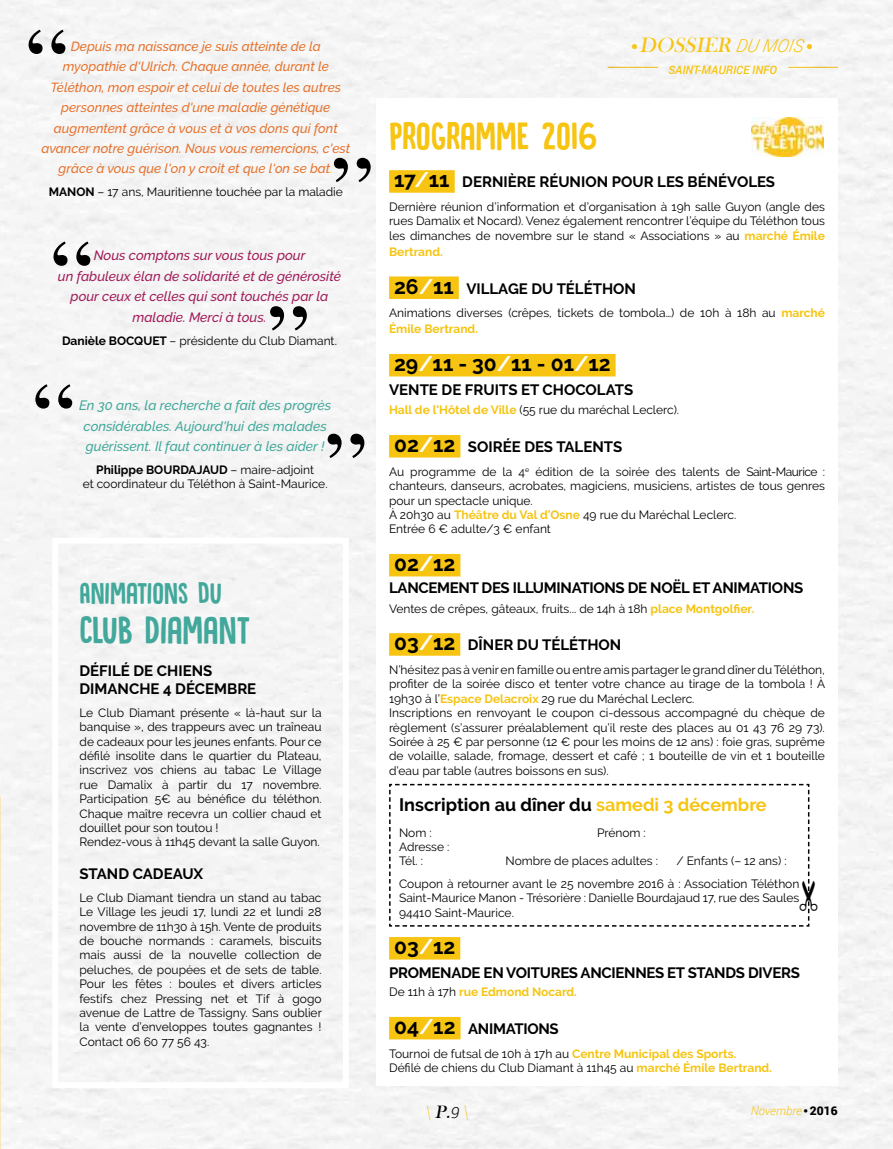
<style>
.page{position:relative;width:893px;height:1149px;background:#fff}
.page>*{position:absolute;margin:0;border:0;box-sizing:border-box;transform-origin:0 0}
.t1{font:99.6px "Times";color:#000}
.t2{font:40.5px "DK Canoodle";color:#f6c411}
.t3{font:40.5px "DK Canoodle";color:#41a89b}
.t4{font:31.5px "DK Canoodle";color:#41a89b}
.t5{font:italic 21.3px "Bask Old Face";color:#f6c411}
.t6{font:700 21px "Raleway";color:#000}
.t7{font:italic 18.45px "Bask Old Face";color:#f6c411}
.t8{font:700 18px "Raleway";color:#000}
.t9{font:700 15px/18px "Raleway";color:#000}
.t10{font:700 15px "Raleway";letter-spacing:-.02em;color:#000}
.t11{font:italic 500 13.5px/20.4px "Raleway";color:#a11a59;text-align:center}
.t12{font:italic 500 13.5px/20.4px "Raleway";color:#41a89b;text-align:center}
.t13{font:italic 500 13.2px/20.4px "Raleway";color:#e6722d;text-align:center}
.t14{font:12px/14.4px "Raleway";color:#000}
.t15{font:700 12px "Raleway";color:#f6c411}
.t16{font:italic 300 12px "Roboto";color:#f6c411}
.t17{font:italic 500 11.55px "Roboto";color:#f6c411}
.t18{font:6.9px "Zapf Dingbats ITC";color:#f6c411}
.s1{color:#f6c411}
.s2{font-weight:700}
.s3{font-family:"Roboto";font-weight:300;font-size:17.85px}
.s4{font-size:21px}
.s5{font-size:21px;color:#fff}
.s6{font-weight:700;color:#f6c411}
.s7{color:#fff}
.s8{font-weight:400;color:#000}
.s9{color:#000}
.s10{font-family:"Roboto";font-weight:300;font-size:15.45px;color:#000}
.s11{font-family:"Bask Old Face";font-weight:400;font-style:normal;color:#000}
.s12{font-weight:900;font-style:normal;color:#000}
</style>
<div class="page">
<hr style="left:608px;top:67px;width:50px;height:1px;background:#f6c411">
<hr style="left:788px;top:67px;width:50px;height:1px;background:#f6c411">
<div style="left:389px;top:170px;width:66px;height:23px;background:#f6c411"></div>
<div style="left:389px;top:276px;width:70px;height:23px;background:#f6c411"></div>
<div style="left:389px;top:354px;width:227px;height:22px;background:#f6c411"></div>
<div style="left:389px;top:435px;width:71px;height:22px;background:#f6c411"></div>
<div style="left:389px;top:553px;width:71px;height:23px;background:#f6c411"></div>
<div style="left:389px;top:633px;width:71px;height:22px;background:#f6c411"></div>
<div style="left:389px;top:936px;width:71px;height:23px;background:#f6c411"></div>
<div style="left:389px;top:1016px;width:72px;height:23px;background:#f6c411"></div>
<img style="left:751px;top:117px;width:73px;height:39px">
<svg style="left:389px;top:783px;width:421px;height:143px"></svg>
<h1 class="t1" style="left:26px;top:-30px;width:46px">“</h1>
<p class="t13" style="left:41px;top:36px;width:310px">Depuis ma naissance je suis atteinte de la myopathie d'Ulrich. Chaque année, durant le Téléthon, mon espoir et celui de toutes les autres personnes atteintes d'une maladie génétique augmentent grâce à vous et à vos dons qui font avancer notre guérison. Nous vous remercions, c'est grâce à vous que l'on y croit et que l'on se bat<span class="s1">.</span></p>
<p class="t14" style="left:49px;top:185px;width:296px"><span class="s2">MANON</span> – 17 ans, Mauritienne touchée par la maladie</p>
<h1 class="t1" style="left:330px;top:98px;width:46px">”</h1>
<h1 class="t1" style="left:51px;top:182px;width:46px">“</h1>
<p class="t11" style="left:58px;top:245px;width:285px">Nous comptons sur vous tous pour<br>un fabuleux élan de solidarité et de générosité pour ceux et celles qui sont touchés par la maladie. Merci à tous.</p>
<p class="t14" style="left:62px;top:333px;width:276px"><span class="s2">DANIÈLE BOCQUET</span> – présidente du Club Diamant.</p>
<h1 class="t1" style="left:267px;top:247px;width:46px">”</h1>
<h1 class="t1" style="left:33px;top:324px;width:46px">“</h1>
<p class="t12" style="left:79px;top:395px;width:254px">En 30 ans, la recherche a fait des progrès considérables. Aujourd'hui des malades guérissent. Il faut continuer à les aider !</p>
<p class="t14" style="left:83px;top:462px;width:246px;text-align:center"><span class="s2">PHILIPPE BOURDAJAUD</span> – maire-adjoint<br>et coordinateur du Téléthon à Saint-Maurice.</p>
<h1 class="t1" style="left:324px;top:374px;width:46px">”</h1>
<h3 class="t4" style="left:80px;top:576px;width:144px">ANIMATIONS DU</h3>
<h2 class="t3" style="left:80px;top:608px;width:173px">CLUB DIAMANT</h2>
<p class="t9" style="left:80px;top:661px;width:178px">DÉFILÉ DE CHIENS<br>DIMANCHE 4 DÉCEMBRE</p>
<p class="t14" style="left:80px;top:705px;width:244px">Le Club Diamant présente « là-haut sur la banquise », des trappeurs avec un traîneau de cadeaux pour les jeunes enfants. Pour ce défilé insolite dans le quartier du Plateau, inscrivez vos chiens au tabac Le Village rue Damalix à partir du 17 novembre.<br>Participation 5€ au bénéfice du téléthon.<br>Chaque maître recevra un collier chaud et douillet pour son toutou !<br>Rendez-vous à 11h45 devant la salle Guyon.</p>
<p class="t9" style="left:80px;top:864px;width:125px">STAND CADEAUX</p>
<p class="t14" style="left:80px;top:890px;width:244px;text-align:justify">Le Club Diamant tiendra un stand au tabac Le Village les jeudi 17, lundi 22 et lundi 28 novembre de 11h30 à 15h. Vente de produits de bouche normands : caramels, biscuits mais aussi de la nouvelle collection de peluches, de poupées et de sets de table.<br>Pour les fêtes : boules et divers articles festifs chez Pressing net et Tif à gogo avenue de Lattre de Tassigny. Sans oublier la vente d’enveloppes toutes gagnantes !<br>Contact 06 60 77 56 43.</p>
<h3 class="t5" style="left:632px;top:34px;width:176px">● DO SSIER <span class="s3">du mois</span></h3>
<p class="t18" style="left:807px;top:43px;width:7px">●</p>
<p class="t17" style="left:669px;top:62px;width:110px">SAINT-MAURICE INFO</p>
<h2 class="t2" style="left:389px;top:115px;width:210px">PROGRAMME 2016</h2>
<p class="t9" style="left:394px;top:173px;width:382px"><span class="s4">17</span><span class="s5">/</span><span class="s4">11</span> DERNIÈRE RÉUNION POUR LES BÉNÉVOLES</p>
<p class="t14" style="left:389px;top:199px;width:437px;text-align:justify">Dernière réunion d’information et d’organisation à 19h salle Guyon (angle des rues Damalix et Nocard). Venez également rencontrer l’équipe du Téléthon tous les dimanches de novembre sur le stand « Associations » au <span class="s6">MARCHÉ ÉMILE</span></p>
<p class="t15" style="left:389px;top:245px;width:55px">BERTRAND.</p>
<p class="t9" style="left:394px;top:279px;width:243px"><span class="s4">26</span><span class="s5">/</span><span class="s4">11</span> VILLAGE DU TÉLÉTHON</p>
<p class="t14" style="left:389px;top:305px;width:437px;line-height:16.2px">Animations diverses (crêpes, tickets de tombola…) de 10h à 18h au <span class="s6">MARCHÉ<br>ÉMILE BERTRAND.</span></p>
<h3 class="t6" style="left:394px;top:352px;width:218px">29<span class="s7">/</span>11 - 30<span class="s7">/</span>11 - 01<span class="s7">/</span>12</h3>
<p class="t9" style="left:389px;top:381px;width:246px">VENTE DE FRUITS ET CHOCOLATS</p>
<p class="t14" style="left:389px;top:403px;width:292px"><span class="s6">HALL DE L'HÔTEL DE VILLE</span> (55 rue du maréchal Leclerc).</p>
<p class="t9" style="left:394px;top:438px;width:230px"><span class="s4">02</span><span class="s5">/</span><span class="s4">12</span> SOIRÉE DES TALENTS</p>
<p class="t14" style="left:389px;top:464px;width:437px">Au programme de la 4<sup>e</sup> édition de la soirée des talents de Saint-Maurice : chanteurs, danseurs, acrobates, magiciens, musiciens, artistes de tous genres pour un spectacle unique.<br>À 20h30 au <span class="s6">THÉÂTRE DU VAL D’OSNE</span> 49 rue du Maréchal Leclerc.<br>Entrée 6 € adulte/3 € enfant</p>
<h3 class="t6" style="left:394px;top:551px;width:63px">02<span class="s7">/</span>12</h3>
<p class="t10" style="left:389px;top:579px;width:416px">LANCEMENT DES ILLUMINATIONS DE NOËL ET ANIMATIONS</p>
<p class="t14" style="left:389px;top:601px;width:367px">Ventes de crêpes, gâteaux, fruits... de 14h à 18h <span class="s6">PLACE MONTGOLFIER.</span></p>
<p class="t9" style="left:394px;top:636px;width:229px"><span class="s4">03</span><span class="s5">/</span><span class="s4">12</span> DÎNER DU TÉLÉTHON</p>
<p class="t14" style="left:389px;top:662px;width:438px">N’hésitez pas à venir en famille ou entre amis partager le grand dîner du Téléthon, profiter de la soirée disco et tenter votre chance au tirage de la tombola ! À 19h30 à l’<span class="s6">ESPACE DELACROIX</span> 29 rue du Maréchal Leclerc.<br>Inscriptions en renvoyant le coupon ci-dessous accompagné du chèque de règlement (s’assurer préalablement qu’il reste des places au 01 43 76 29 73).<br>Soirée à 25 € par personne (12 € pour les moins de 12 ans) : foie gras, suprême de volaille, salade, fromage, dessert et café ; 1 bouteille de vin et 1 bouteille d’eau par table (autres boissons en sus).</p>
<h3 class="t8" style="left:399px;top:794px;width:369px">INSCRIPTION AU DÎNER DU <span class="s1">SAMEDI 3 DÉCEMBRE</span></h3>
<p class="t14" style="left:399px;top:824px;width:34px">Nom :</p>
<p class="t14" style="left:597px;top:824px;width:50px">Prénom :</p>
<p class="t14" style="left:399px;top:839px;width:52px">Adresse :<br>Tél. :</p>
<p class="t14" style="left:399px;top:849px;width:402px;line-height:22.2px;text-indent:277px">/ Enfants (– 12 ans) :<br>Coupon à retourner avant le 25 novembre 2016 à : Association Téléthon</p>
<p class="t14" style="left:399px;top:890px;width:402px">Saint-Maurice Manon - Trésorière : Danielle Bourdajaud 17, rue des Saules<br>94410 Saint-Maurice.</p>
<p class="t14" style="left:506px;top:853px;width:154px">Nombre de places adultes :</p>
<h3 class="t6" style="left:394px;top:934px;width:63px">03<span class="s7">/</span>12</h3>
<p class="t10" style="left:389px;top:964px;width:412px">PROMENADE EN VOITURES ANCIENNES ET STANDS DIVERS</p>
<p class="t15" style="left:389px;top:984px;width:189px"><span class="s8">De 11h à 17h</span> RUE EDMOND NOCARD.</p>
<p class="t10" style="left:394px;top:1019px;width:166px"><span class="s4">04</span><span class="s5">/</span><span class="s4">12</span> ANIMATIONS</p>
<p class="t14" style="left:389px;top:1045px;width:384px">Tournoi de futsal de 10h à 17h au <span class="s6">CENTRE MUNICIPAL DES SPORTS.<br></span>Défilé de chiens du Club Diamant à 11h45 au <span class="s6">MARCHÉ ÉMILE BERTRAND.</span></p>
<h3 class="t7" style="left:425px;top:1101px;width:45px">\ <span class="s9">P.</span><span class="s10">9</span> \</h3>
<p class="t16" style="left:751px;top:1101px;width:89px">Novembre<span class="s11">•</span><span class="s12">2016</span></p>
</div>
